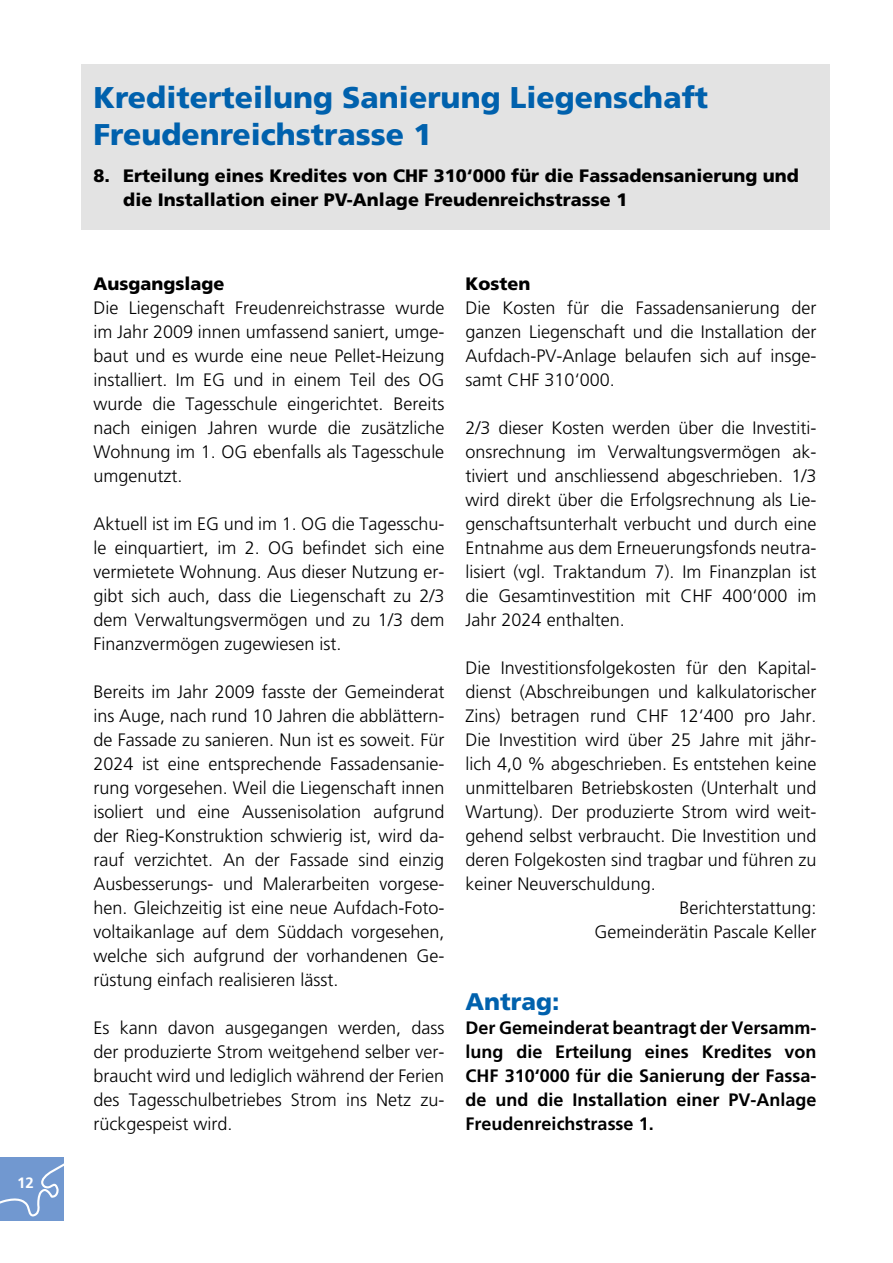
<style>
.page{position:relative;width:893px;height:1263px;background:#fff}
.page>*{position:absolute;margin:0;border:0;box-sizing:border-box;transform-origin:0 0}
.t1{font:900 30px/37.5px "Frutiger LT Std";color:#0061ad}
.t2{font:900 24px "Frutiger LT Std";color:#0061ad}
.t3{font:300 18px/24px "Frutiger LT Std";color:#000;text-align:justify}
.t4{font:700 18px/24px "Frutiger LT Std";color:#000;text-align:justify}
.t5{font:900 18px/24px "Frutiger LT Std";color:#000}
.t6{font:700 15px "Frutiger LT Std";color:#fff}
</style>
<div class="page">
<div style="left:0;top:1157px;width:64px;height:63px;background:#7198d0"></div>
<svg style="left:0;top:1163px;width:64px;height:54px"></svg>
<div style="left:81px;top:64px;width:748px;height:166px;background:#e3e3e3"></div>
<p class="t6" style="left:17px;top:1174px;width:18px">12</p>
<h1 class="t1" style="left:94px;top:78px;width:616px">Krediterteilung Sanierung Liegenschaft<br>Freudenreichstrasse 1</h1>
<p class="t5" style="left:123px;top:163px;width:677px;text-indent:-30px">8. Erteilung eines Kredites von CHF 310‘000 für die Fassadensanierung und die Installation einer PV-Anlage Freudenreichstrasse 1</p>
<p class="t5" style="left:94px;top:272px;width:133px">Ausgangslage</p>
<p class="t3" style="left:94px;top:296px;width:352px">Die Liegenschaft Freudenreichstrasse wurde im Jahr 2009 innen umfassend saniert, umge&shy;baut und es wurde eine neue Pellet-Heizung installiert. Im EG und in einem Teil des OG wurde die Tagesschule eingerichtet. Bereits nach einigen Jahren wurde die zusätzliche Wohnung im 1. OG ebenfalls als Tagesschule umgenutzt.</p>
<p class="t3" style="left:94px;top:512px;width:352px">Aktuell ist im EG und im 1. OG die Tagesschu&shy;le einquartiert, im 2. OG befindet sich eine vermietete Wohnung. Aus dieser Nutzung er&shy;gibt sich auch, dass die Liegenschaft zu 2/3 dem Verwaltungsvermögen und zu 1/3 dem Finanzvermögen zugewiesen ist.</p>
<p class="t3" style="left:94px;top:680px;width:352px">Bereits im Jahr 2009 fasste der Gemeinderat ins Auge, nach rund 10 Jahren die abblättern&shy;de Fassade zu sanieren. Nun ist es soweit. Für 2024 ist eine entsprechende Fassadensanie&shy;rung vorgesehen. Weil die Liegenschaft innen isoliert und eine Aussenisolation aufgrund der Rieg-Konstruktion schwierig ist, wird da&shy;rauf verzichtet. An der Fassade sind einzig Ausbesserungs- und Malerarbeiten vorgese&shy;hen. Gleichzeitig ist eine neue Aufdach-Foto&shy;voltaikanlage auf dem Süddach vorgesehen, welche sich aufgrund der vorhandenen Ge&shy;rüstung einfach realisieren lässt.</p>
<p class="t3" style="left:94px;top:1016px;width:352px">Es kann davon ausgegangen werden, dass der produzierte Strom weitgehend selber ver&shy;braucht wird und lediglich während der Ferien des Tagesschulbetriebes Strom ins Netz zu&shy;rückgespeist wird.</p>
<p class="t5" style="left:466px;top:271px;width:67px">Kosten</p>
<p class="t3" style="left:466px;top:296px;width:352px">Die Kosten für die Fassadensanierung der ganzen Liegenschaft und die Installation der Aufdach-PV-Anlage belaufen sich auf insge&shy;samt CHF 310‘000.</p>
<p class="t3" style="left:466px;top:416px;width:352px">2/3 dieser Kosten werden über die Investiti&shy;onsrechnung im Verwaltungsvermögen ak&shy;tiviert und anschliessend abgeschrieben. 1/3 wird direkt über die Erfolgsrechnung als Lie&shy;genschaftsunterhalt verbucht und durch eine Entnahme aus dem Erneuerungsfonds neutra&shy;lisiert (vgl. Traktandum 7). Im Finanzplan ist die Gesamtinvestition mit CHF 400‘000 im Jahr 2024 enthalten.</p>
<p class="t3" style="left:466px;top:656px;width:352px">Die Investitionsfolgekosten für den Kapital-</p>
<p class="t3" style="left:466px;top:680px;width:352px">dienst (Abschreibungen und kalkulatorischer</p>
<p class="t3" style="left:466px;top:704px;width:352px">Zins) betragen rund CHF 12‘400 pro Jahr.</p>
<p class="t3" style="left:466px;top:728px;width:352px">Die Investition wird über 25 Jahre mit jähr-</p>
<p class="t3" style="left:466px;top:752px;width:352px">lich 4,0 % abgeschrieben. Es entstehen keine</p>
<p class="t3" style="left:466px;top:776px;width:352px">unmittelbaren Betriebskosten (Unterhalt und</p>
<p class="t3" style="left:466px;top:800px;width:352px">Wartung). Der produzierte Strom wird weit-</p>
<p class="t3" style="left:466px;top:824px;width:352px">gehend selbst verbraucht. Die Investition und</p>
<p class="t3" style="left:466px;top:848px;width:352px">deren Folgekosten sind tragbar und führen zu</p>
<p class="t3" style="left:466px;top:872px;width:192px">keiner Neuverschuldung.</p>
<p class="t3" style="left:679px;top:896px;width:138px">Berichterstattung:</p>
<p class="t3" style="left:594px;top:920px;width:223px">Gemeinderätin Pascale Keller</p>
<h2 class="t2" style="left:466px;top:987px;width:96px">Antrag:</h2>
<p class="t4" style="left:466px;top:1016px;width:352px">Der Gemeinderat beantragt der Versamm&shy;lung die Erteilung eines Kredites von CHF 310‘000 für die Sanierung der Fassa&shy;de und die Installation einer PV-Anlage Freudenreichstrasse 1.</p>
</div>
